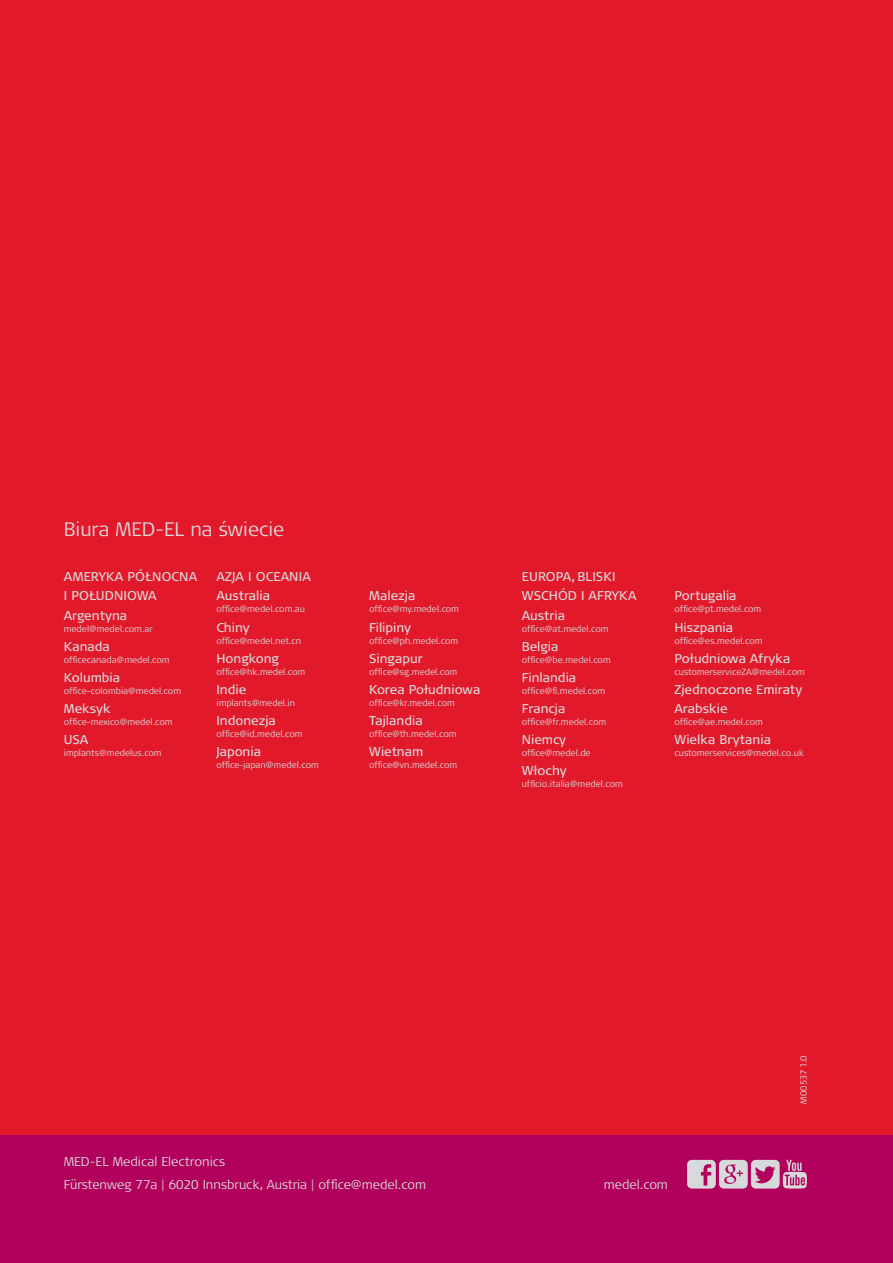
<style>
.page{position:relative;width:893px;height:1263px;background:#e2192b}
.page>*{position:absolute;margin:0;border:0;box-sizing:border-box;transform-origin:0 0}
.BR_MED-EL_Offices_0{font:300 19.5px "Signa Pro";color:#d8d9db}
.BR_City_book_17K{font:12.75px/19.2px "Signa Pro";color:#d8d9db}
.BR_OfficeAdress_ligh{font:300 12.75px "Signa Pro";color:#d8d9db}
.BR_Continent_book_17{font:12.75px/19.2px "Signa Pro";letter-spacing:.01em;color:#d8d9db}
.BR_medel_com_light_1{font:300 12.75px "Signa Pro";color:#d8d9db}
.BR_mailAdressCity_li{font:300 9px "Signa Pro";color:#d8d9db}
</style>
<div class="page">
<div style="left:0;top:1135px;width:893px;height:128px;background:#b1015c"></div>
<svg style="left:687px;top:1160px;width:120px;height:28px"></svg>
<p class="BR_MED-EL_Offices_0" style="left:64px;top:516px;width:222px">Biura MED-EL na świecie</p>
<p class="BR_Continent_book_17" style="left:64px;top:567px;width:135px">AMERYKA PÓŁNOCNA<br>I POŁUDNIOWA</p>
<p class="BR_City_book_17K" style="left:64px;top:605px;width:65px">Argentyna</p>
<p class="BR_mailAdressCity_li" style="left:64px;top:622px;width:91px">medel@medel.com.ar</p>
<p class="BR_City_book_17K" style="left:64px;top:636px;width:48px">Kanada</p>
<p class="BR_mailAdressCity_li" style="left:64px;top:653px;width:107px">officecanada@medel.com</p>
<p class="BR_City_book_17K" style="left:64px;top:667px;width:58px">Kolumbia</p>
<p class="BR_mailAdressCity_li" style="left:64px;top:684px;width:119px">office-colombia@medel.com</p>
<p class="BR_City_book_17K" style="left:64px;top:698px;width:48px">Meksyk</p>
<p class="BR_mailAdressCity_li" style="left:64px;top:716px;width:110px">office-mexico@medel.com</p>
<p class="BR_City_book_17K" style="left:64px;top:729px;width:26px">USA</p>
<p class="BR_mailAdressCity_li" style="left:64px;top:747px;width:99px">implants@medelus.com</p>
<p class="BR_Continent_book_17" style="left:216px;top:567px;width:96px">AZJA I OCEANIA</p>
<p class="BR_City_book_17K" style="left:216px;top:586px;width:55px">Australia</p>
<p class="BR_mailAdressCity_li" style="left:216px;top:603px;width:90px">office@medel.com.au</p>
<p class="BR_City_book_17K" style="left:216px;top:617px;width:35px">Chiny</p>
<p class="BR_mailAdressCity_li" style="left:216px;top:634px;width:86px">office@medel.net.cn</p>
<p class="BR_City_book_17K" style="left:216px;top:648px;width:64px">Hongkong</p>
<p class="BR_mailAdressCity_li" style="left:216px;top:665px;width:90px">office@hk.medel.com</p>
<p class="BR_City_book_17K" style="left:216px;top:679px;width:31px">Indie</p>
<p class="BR_mailAdressCity_li" style="left:216px;top:696px;width:80px">implants@medel.in</p>
<p class="BR_City_book_17K" style="left:216px;top:710px;width:61px">Indonezja</p>
<p class="BR_mailAdressCity_li" style="left:216px;top:728px;width:88px">office@id.medel.com</p>
<p class="BR_City_book_17K" style="left:216px;top:741px;width:46px">Japonia</p>
<p class="BR_mailAdressCity_li" style="left:216px;top:759px;width:104px">office-japan@medel.com</p>
<p class="BR_City_book_17K" style="left:369px;top:586px;width:48px">Malezja</p>
<p class="BR_mailAdressCity_li" style="left:369px;top:603px;width:91px">office@my.medel.com</p>
<p class="BR_City_book_17K" style="left:369px;top:617px;width:44px">Filipiny</p>
<p class="BR_mailAdressCity_li" style="left:369px;top:634px;width:91px">office@ph.medel.com</p>
<p class="BR_City_book_17K" style="left:369px;top:648px;width:55px">Singapur</p>
<p class="BR_mailAdressCity_li" style="left:369px;top:665px;width:90px">office@sg.medel.com</p>
<p class="BR_City_book_17K" style="left:369px;top:679px;width:113px">Korea Południowa</p>
<p class="BR_mailAdressCity_li" style="left:369px;top:696px;width:87px">office@kr.medel.com</p>
<p class="BR_City_book_17K" style="left:369px;top:710px;width:55px">Tajlandia</p>
<p class="BR_mailAdressCity_li" style="left:369px;top:728px;width:89px">office@th.medel.com</p>
<p class="BR_City_book_17K" style="left:369px;top:741px;width:56px">Wietnam</p>
<p class="BR_mailAdressCity_li" style="left:369px;top:759px;width:90px">office@vn.medel.com</p>
<p class="BR_Continent_book_17" style="left:522px;top:567px;width:116px">EUROPA, BLISKI<br>WSCHÓD I AFRYKA</p>
<p class="BR_City_book_17K" style="left:522px;top:605px;width:45px">Austria</p>
<p class="BR_mailAdressCity_li" style="left:522px;top:622px;width:88px">office@at.medel.com</p>
<p class="BR_City_book_17K" style="left:522px;top:636px;width:38px">Belgia</p>
<p class="BR_mailAdressCity_li" style="left:522px;top:653px;width:90px">office@be.medel.com</p>
<p class="BR_City_book_17K" style="left:522px;top:667px;width:56px">Finlandia</p>
<p class="BR_mailAdressCity_li" style="left:522px;top:684px;width:85px">office@fi.medel.com</p>
<p class="BR_City_book_17K" style="left:522px;top:698px;width:45px">Francja</p>
<p class="BR_mailAdressCity_li" style="left:522px;top:716px;width:86px">office@fr.medel.com</p>
<p class="BR_City_book_17K" style="left:522px;top:729px;width:46px">Niemcy</p>
<p class="BR_mailAdressCity_li" style="left:522px;top:747px;width:70px">office@medel.de</p>
<p class="BR_City_book_17K" style="left:522px;top:761px;width:46px">Włochy</p>
<p class="BR_mailAdressCity_li" style="left:522px;top:778px;width:103px">ufficio.italia@medel.com</p>
<p class="BR_City_book_17K" style="left:674px;top:586px;width:64px">Portugalia</p>
<p class="BR_mailAdressCity_li" style="left:674px;top:603px;width:88px">office@pt.medel.com</p>
<p class="BR_City_book_17K" style="left:674px;top:617px;width:60px">Hiszpania</p>
<p class="BR_mailAdressCity_li" style="left:674px;top:634px;width:90px">office@es.medel.com</p>
<p class="BR_City_book_17K" style="left:674px;top:648px;width:118px">Południowa Afryka</p>
<p class="BR_mailAdressCity_li" style="left:674px;top:665px;width:132px">customerserviceZA@medel.com</p>
<p class="BR_City_book_17K" style="left:674px;top:679px;width:129px">Zjednoczone Emiraty<br>Arabskie</p>
<p class="BR_mailAdressCity_li" style="left:674px;top:716px;width:90px">office@ae.medel.com</p>
<p class="BR_City_book_17K" style="left:674px;top:729px;width:98px">Wielka Brytania</p>
<p class="BR_mailAdressCity_li" style="left:674px;top:747px;width:131px">customerservices@medel.co.uk</p>
<p class="BR_mailAdressCity_li" style="left:797px;top:1103px;width:50px;rotate:-90deg">M00537 1.0</p>
<p class="BR_OfficeAdress_ligh" style="left:64px;top:1153px;width:163px">MED-EL Medical Electronics</p>
<p class="BR_OfficeAdress_ligh" style="left:64px;top:1176px;width:364px">Fürstenweg 77a | 6020 Innsbruck, Austria | office@medel.com</p>
<p class="BR_medel_com_light_1" style="left:604px;top:1175px;width:66px">medel.com</p>
</div>
